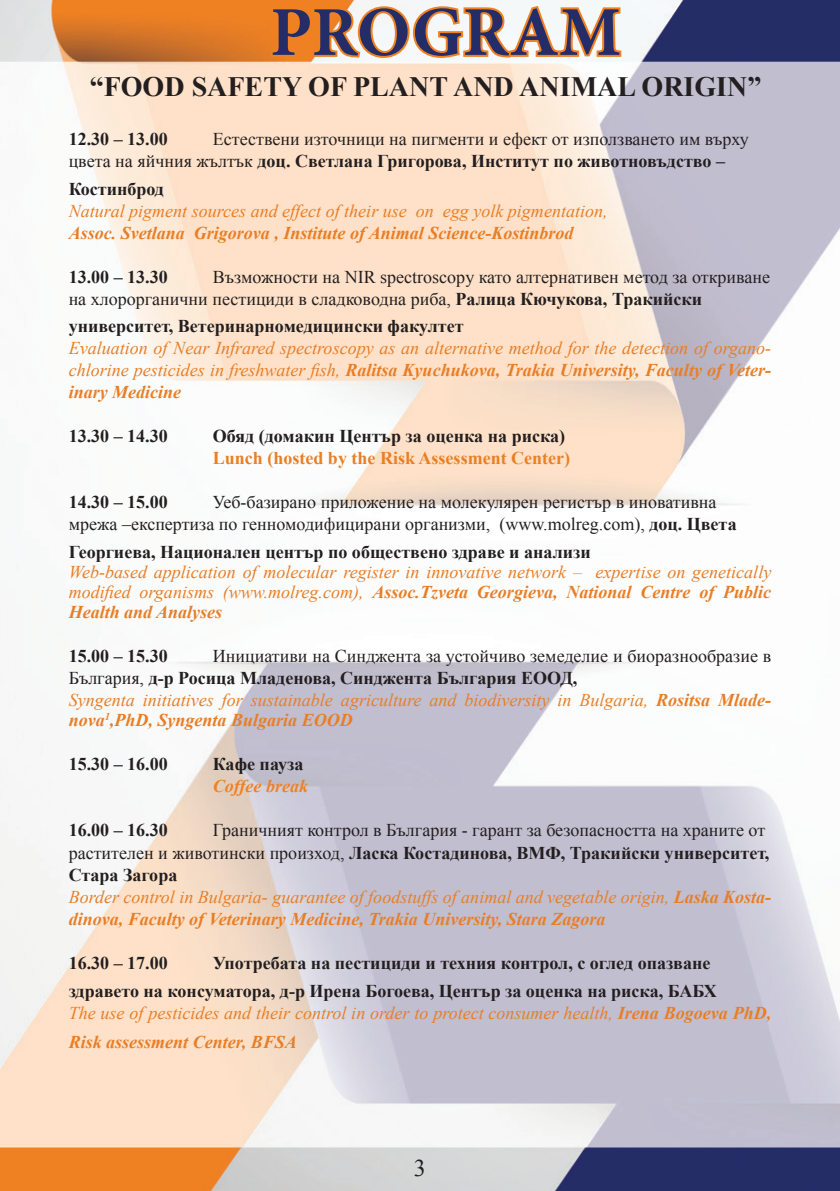
<style>
.page{position:relative;width:840px;height:1191px;background:#fff}
.page>*{position:absolute;margin:0;border:0;box-sizing:border-box;transform-origin:0 0}
.t1{font:700 70px "Minion Pro";color:#252d68}
.t2{font:700 28px "Times New Roman";color:#231f20}
.t3{font:24px "Times New Roman";color:#231f20}
.Text{font:italic 18px/20px "Times New Roman";color:#e87e26;text-align:justify}
.t4{font:18px/22px "Times New Roman";color:#231f20}
.t5{font:700 18px/28.8px "Times New Roman";color:#231f20}
.t6{font:italic 700 18px/22px "Times New Roman";color:#e87e26}
.t7{font:700 18px "Times New Roman";color:#ea7f23}
.t8{font:italic 700 18px "Times New Roman";color:#ef8122}
.s1{font-weight:700}
.s2{font-weight:400}
</style>
<div class="page">
<img style="left:0;top:0;width:839px;height:1191px">
<svg style="left:268px;top:4px;width:293px;height:56px"></svg>
<svg style="left:556px;top:5px;width:67px;height:1186px"></svg>
<p class="t1" style="left:270px;top:-17px;width:352px">PROGRAM</p>
<p class="t2" style="left:90px;top:67px;width:673px">“FOOD SAFETY OF PLANT AND ANIMAL ORIGIN”</p>
<p class="t4" style="left:69px;top:127px;width:681px;text-indent:144px">Eстествени източници на пигменти и ефект от използването им върху цвета на яйчния жълтък <span class="s1">доц. Светлана Григорова, Институт по животновъдство –</span></p>
<p class="t5" style="left:69px;top:175px;width:97px">Костинброд</p>
<p class="Text" style="left:69px;top:201px;width:540px">Natural pigment sources and effect of their use on egg yolk pigmentation,</p>
<p class="t6" style="left:69px;top:222px;width:506px">Assoc. Svetlana Grigorova , Institute of Animal Science-Kostinbrod</p>
<p class="t5" style="left:69px;top:263px;width:100px">13.00 – 13.30</p>
<p class="t5" style="left:69px;top:124px;width:100px">12.30 – 13.00</p>
<p class="t4" style="left:69px;top:266px;width:702px;text-indent:144px">Възможности на NIR spectroscopy като алтернативен метод за откриване на хлорорганични пестициди в сладководна риба, <span class="s1">Ралица Кючукова, Тракийски</span></p>
<p class="t5" style="left:69px;top:311px;width:396px">университет, Ветеринарномедицински факултет</p>
<p class="Text" style="left:69px;top:336px;width:703px;line-height:22px">Evaluation of Near Infrared spectroscopy as an alternative method for the detection of organo&shy;chlorine pesticides in freshwater fish, <span class="s1">Ralitsa Kyuchukova, Trakia University, Faculty of Veter&shy;inary Medicine</span></p>
<p class="t5" style="left:69px;top:421px;width:100px">13.30 – 14.30</p>
<p class="t5" style="left:213px;top:421px;width:354px">Обяд (домакин Център за оценка на риска)</p>
<p class="t7" style="left:213px;top:445px;width:359px">Lunch (hosted by the Risk Assessment Center)</p>
<p class="t5" style="left:69px;top:487px;width:100px">14.30 – 15.00</p>
<p class="t4" style="left:69px;top:490px;width:669px;text-indent:144px">Уеб-базирано приложение на молекулярен регистър в иновативна мрежа –експертиза по генномодифицирани организми, (www.molreg.com), <span class="s1">доц. Цвета</span></p>
<p class="t5" style="left:69px;top:537px;width:523px">Георгиева, Национален център по обществено здраве и анализи</p>
<p class="Text" style="left:69px;top:562px;width:703px">Web-based application of molecular register in innovative network – expertise on genetically modified organisms (www.molreg.com), <span class="s1">Assoc.Tzveta Georgieva, National Centre of Public Health and Analyses</span></p>
<p class="t5" style="left:69px;top:641px;width:100px">15.00 – 15.30</p>
<p class="t4" style="left:69px;top:645px;width:703px;text-indent:144px">Инициативи на Синджента за устойчиво земеделие и биоразнообразие в<br>България, <span class="s1">д-р Росица Младенова, Синджента България ЕООД,</span></p>
<p class="Text" style="left:69px;top:690px;width:703px">Syngenta initiatives for sustainable agriculture and biodiversity in Bulgaria, <span class="s1">Rositsa Mlade&shy;nova</span><sup>1</sup><span class="s1">,PhD, Syngenta Bulgaria EOOD</span></p>
<p class="t5" style="left:69px;top:749px;width:100px">15.30 – 16.00</p>
<p class="t5" style="left:213px;top:749px;width:92px">Кафе пауза</p>
<p class="t8" style="left:213px;top:774px;width:97px">Coffee break</p>
<p class="t5" style="left:69px;top:815px;width:100px">16.00 – 16.30</p>
<p class="t4" style="left:69px;top:819px;width:701px;text-align:right">Граничният контрол в България - гарант за безопасността на храните от<br>растителен и животински произход, <span class="s1">Ласка Костадинова, ВМФ, Тракийски университет,</span></p>
<p class="t5" style="left:69px;top:859px;width:110px">Стара Загора</p>
<p class="t6" style="left:69px;top:885px;width:703px"><span class="s2">Border control in Bulgaria- guarantee of foodstuffs of animal and vegetable origin,</span> Laska Kosta&shy;dinova, Faculty of Veterinary Medicine, Trakia University, Stara Zagora</p>
<p class="t5" style="left:69px;top:947px;width:100px">16.30 – 17.00</p>
<p class="t5" style="left:69px;top:947px;width:649px;text-indent:144px">Употребата на пестициди и техния контрол, с оглед опазване здравето на консуматора, д-р Ирена Богоева, Център за оценка на риска, БАБХ</p>
<p class="Text" style="left:69px;top:998px;width:703px;line-height:28.8px">The use of pesticides and their control in order to protect consumer health, <span class="s1">Irena Bogoeva PhD,<br>Risk assessment Center, BFSA</span></p>
<p class="t3" style="left:414px;top:1151px;width:13px">3</p>
</div>
